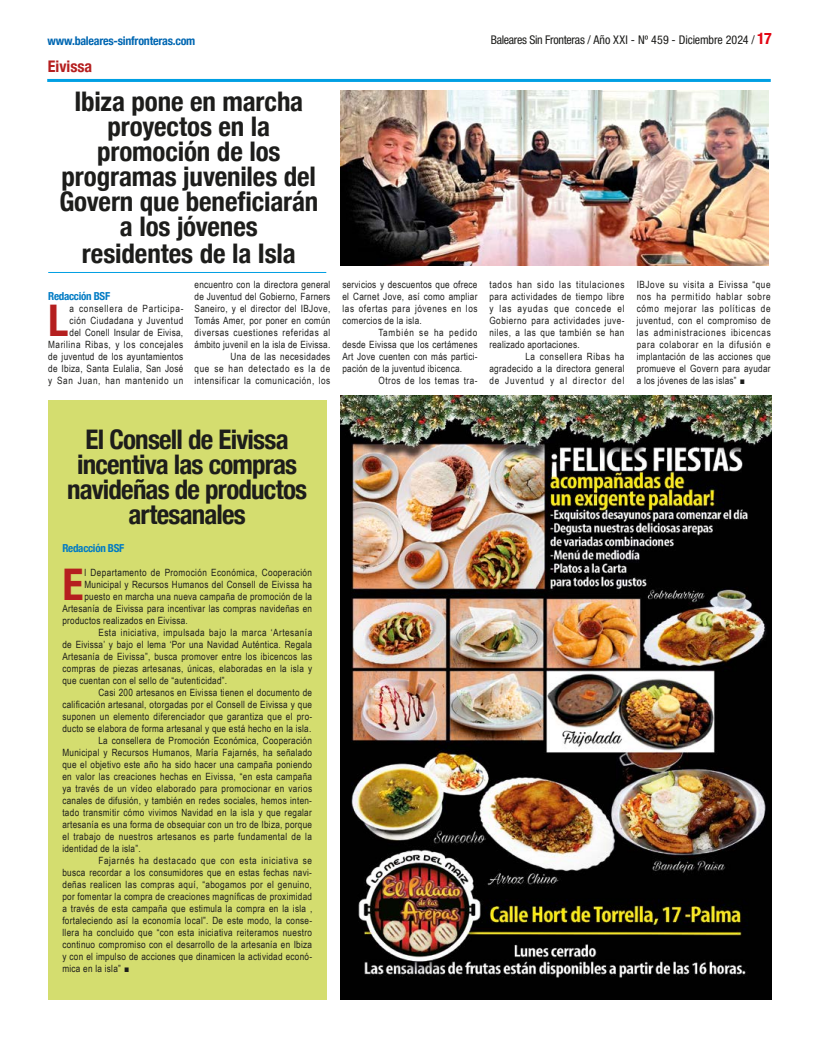
<style>
.page{position:relative;width:820px;height:1049px;background:#fff}
.page>*{position:absolute;margin:0;border:0;box-sizing:border-box;transform-origin:0 0}
.t1{font:48px "Arial Narrow";color:#1d1d1b}
.t2{font:700 condensed 43.6px "Helvetica Neue";color:#b51f1f}
.t3{font:700 condensed 27px/25.3px "Helvetica Neue";letter-spacing:-.01em;color:#1d1d1b;text-align:center}
.t4{font:700 condensed 27px/25px "Helvetica Neue";letter-spacing:-.03em;color:#1d1d1b;text-align:center}
.t5{font:700 condensed 16px "Helvetica Neue";color:#b51f1f}
.t6{font:condensed 12px "Helvetica Neue";letter-spacing:-.015em;color:#1d1d1b}
.t7{font:700 condensed 12px "Helvetica Neue";letter-spacing:-.02em;color:#0067b2}
.t8{font:700 condensed 11px "Helvetica Neue";letter-spacing:-.025em;color:#007bc4}
.t9{font:10px/12px "Arial Narrow";letter-spacing:.025em;color:#1d1d1b;text-align:justify}
.t10{font:10px/12px "Arial Narrow";letter-spacing:.045em;color:#1d1d1b;text-align:right}
.t11{font:10px "Arial Narrow";letter-spacing:.05em;color:#1d1d1b}
.t12{font:10px "Arial Narrow";letter-spacing:.06em;color:#1d1d1b}
.s1{font-weight:700;font-size:16px;color:#e30613}
</style>
<div class="page">
<hr style="left:47px;top:79px;width:723px;height:3px;background:#009fe3">
<hr style="left:48px;top:272px;width:278px;height:1px;background:#009fe3">
<img style="left:340px;top:395px;width:431px;height:604px">
<img style="left:340px;top:91px;width:428px;height:174px">
<div style="left:48px;top:400px;width:278px;height:599px;background:#d4dd6f"></div>
<p class="t7" style="left:47px;top:30px;width:149px">www.baleares-sinfronteras.com</p>
<p class="t6" style="left:490px;top:33px;width:282px">Baleares Sin Fronteras / Año XXI - Nº 459 - Diciembre 2024 / <span class="s1">17</span></p>
<h3 class="t5" style="left:48px;top:53px;width:46px">Eivissa</h3>
<h3 class="t3" style="left:59px;top:87px;width:260px">Ibiza pone en marcha proyectos en la promoción de los programas juveniles del<br>Govern que beneficiarán a los jóvenes<br>residentes de la Isla</h3>
<p class="t8" style="left:48px;top:287px;width:63px">Redacción BSF</p>
<h2 class="t2" style="left:48px;top:284px;width:22px">L</h2>
<p class="t10" style="left:48px;top:302px;width:137px">a consellera de Participa-<br>ción Ciudadana y Juventud<br>del Conell Insular de Eivisa,<br>Marilina Ribas, y los concejales de juventud de los ayuntamientos de Ibiza, Santa Eulalia, San José y San Juan, han mantenido un</p>
<p class="t9" style="left:194px;top:278px;width:137px;text-align:right">encuentro con la directora general de Juventud del Gobierno, Farners<br>Saneiro, y el director del IBJove,<br>Tomás Amer, por poner en común diversas cuestiones referidas al ámbito juvenil en la isla de Eivissa.<br>Una de las necesidades<br>que se han detectado es la de intensificar la comunicación, los</p>
<p class="t9" style="left:342px;top:278px;width:137px">servicios y descuentos que ofrece el Carnet Jove, así como ampliar las ofertas para jóvenes en los comercios de la isla.</p>
<p class="t9" style="left:342px;top:326px;width:136px;text-indent:36px">También se ha pedido desde Eivissa que los certámenes Art Jove cuenten con más partici&shy;pación de la juventud ibicenca.</p>
<p class="t11" style="left:378px;top:373px;width:100px">Otros de los temas tra-</p>
<p class="t9" style="left:489px;top:278px;width:137px">tados han sido las titulaciones para actividades de tiempo libre y las ayudas que concede el Gobierno para actividades juve&shy;niles, a las que también se han realizado aportaciones.</p>
<p class="t9" style="left:489px;top:350px;width:137px;text-indent:36px">La consellera Ribas ha agradecido a la directora general de Juventud y al director del</p>
<p class="t9" style="left:636px;top:278px;width:136px">IBJove su visita a Eivissa “que nos ha permitido hablar sobre cómo mejorar las políticas de juventud, con el compromiso de las administraciones ibicencas para colaborar en la difusión e implantación de las acciones que promueve el Govern para ayudar a los jóvenes de las islas”</p>
<h1 class="t1" style="left:736px;top:332px;width:12px">.</h1>
<h3 class="t4" style="left:67px;top:425px;width:241px">El Consell de Eivissa incentiva las compras navideñas de productos artesanales</h3>
<p class="t8" style="left:62px;top:539px;width:63px">Redacción BSF</p>
<h2 class="t2" style="left:62px;top:548px;width:22px">E</h2>
<p class="t9" style="left:84px;top:566px;width:229px">l Departamento de Promoción Económica, Cooperación</p>
<p class="t9" style="left:84px;top:578px;width:229px">Municipal y Recursos Humanos del Consell de Eivissa ha</p>
<p class="t9" style="left:84px;top:590px;width:229px">puesto en marcha una nueva campaña de promoción de la</p>
<p class="t9" style="left:62px;top:602px;width:251px">Artesanía de Eivissa para incentivar las compras navideñas en</p>
<p class="t9" style="left:62px;top:614px;width:127px">productos realizados en Eivissa.</p>
<p class="t11" style="left:98px;top:625px;width:215px">Esta iniciativa, impulsada bajo la marca ‘Artesanía</p>
<p class="t9" style="left:62px;top:638px;width:251px">de Eivissa’ y bajo el lema ‘Por una Navidad Auténtica. Regala</p>
<p class="t9" style="left:62px;top:650px;width:251px">Artesanía de Eivissa”, busca promover entre los ibicencos las</p>
<p class="t9" style="left:62px;top:662px;width:251px">compras de piezas artesanas, únicas, elaboradas en la isla y</p>
<p class="t9" style="left:62px;top:674px;width:166px">que cuentan con el sello de “autenticidad”.</p>
<p class="t9" style="left:98px;top:686px;width:215px">Casi 200 artesanos en Eivissa tienen el documento de</p>
<p class="t9" style="left:62px;top:698px;width:251px">calificación artesanal, otorgadas por el Consell de Eivissa y que</p>
<p class="t9" style="left:62px;top:710px;width:251px">suponen un elemento diferenciador que garantiza que el pro-</p>
<p class="t9" style="left:62px;top:722px;width:250px">ducto se elabora de forma artesanal y que está hecho en la isla.</p>
<p class="t9" style="left:98px;top:734px;width:215px">La consellera de Promoción Económica, Cooperación</p>
<p class="t9" style="left:62px;top:746px;width:251px">Municipal y Recursos Humanos, María Fajarnés, ha señalado</p>
<p class="t9" style="left:62px;top:758px;width:251px">que el objetivo este año ha sido hacer una campaña poniendo</p>
<p class="t9" style="left:62px;top:770px;width:251px">en valor las creaciones hechas en Eivissa, “en esta campaña</p>
<p class="t9" style="left:62px;top:782px;width:251px">ya través de un vídeo elaborado para promocionar en varios</p>
<p class="t9" style="left:62px;top:794px;width:251px">canales de difusión, y también en redes sociales, hemos inten-</p>
<p class="t9" style="left:62px;top:806px;width:251px">tado transmitir cómo vivimos Navidad en la isla y que regalar</p>
<p class="t9" style="left:62px;top:818px;width:251px">artesanía es una forma de obsequiar con un tro de Ibiza, porque</p>
<p class="t9" style="left:62px;top:830px;width:251px">el trabajo de nuestros artesanos es parte fundamental de la</p>
<p class="t9" style="left:62px;top:842px;width:80px">identidad de la isla”.</p>
<p class="t12" style="left:98px;top:853px;width:215px">Fajarnés ha destacado que con esta iniciativa se</p>
<p class="t9" style="left:62px;top:866px;width:251px">busca recordar a los consumidores que en estas fechas navi-</p>
<p class="t9" style="left:62px;top:878px;width:251px">deñas realicen las compras aquí, “abogamos por el genuino,</p>
<p class="t9" style="left:62px;top:890px;width:251px">por fomentar la compra de creaciones magníficas de proximidad</p>
<p class="t9" style="left:62px;top:902px;width:251px">a través de esta campaña que estimula la compra en la isla ,</p>
<p class="t9" style="left:62px;top:914px;width:251px">fortaleciendo así la economía local”. De este modo, la conse-</p>
<p class="t9" style="left:62px;top:926px;width:251px">llera ha concluido que “con esta iniciativa reiteramos nuestro</p>
<p class="t9" style="left:62px;top:938px;width:251px">continuo compromiso con el desarrollo de la artesanía en Ibiza</p>
<p class="t9" style="left:62px;top:950px;width:251px">y con el impulso de acciones que dinamicen la actividad econó-</p>
<p class="t9" style="left:62px;top:962px;width:60px">mica en la isla”</p>
<h1 class="t1" style="left:121px;top:920px;width:12px">.</h1>
</div>
